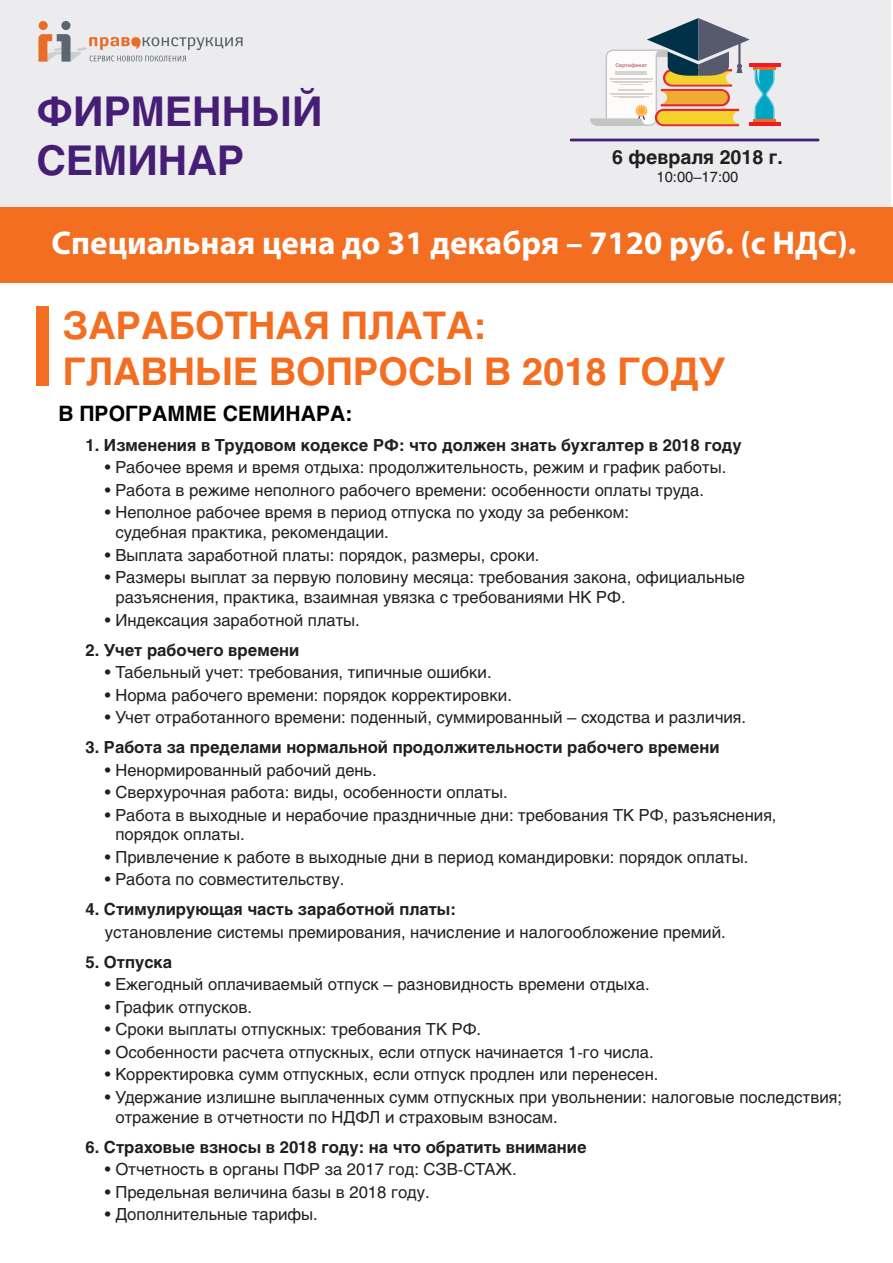
<style>
.page{position:relative;width:893px;height:1263px;background:#fff}
.page>*{position:absolute;margin:0;border:0;box-sizing:border-box;transform-origin:0 0}
.t1{font:700 40.65px/48.8px "Helios";color:#461e76}
.t2{font:700 37.8px/45.3px "Helios";color:#f36e21}
.t3{font:700 33px "Myriad Pro";color:#fff}
.t4{font:700 21px "Helios";color:#000001}
.t5{font:700 19.5px "Helios";color:#231f20}
.t6{font:16.5px/19.8px "Helios";color:#231f20}
.t7{font:700 16.5px "Helios";color:#231f20}
.t8{font:14.55px "Helios";color:#231f20}
.t9{font:700 5.1px "Helios";color:#c07678}
</style>
<div class="page">
<div style="left:0;top:0;width:890px;height:207px;background:#ececee"></div>
<svg style="left:38px;top:34px;width:205px;height:28px"></svg>
<div style="left:61px;top:21px;width:9px;height:9px;background:#5a6670;border-radius:50%"></div>
<div style="left:39px;top:21px;width:9px;height:9px;background:#e86d28;border-radius:50%"></div>
<hr style="left:570px;top:139px;width:249px;height:2px;background:#461e76">
<hr style="left:749px;top:122px;width:31px;height:4px;background:#ee1d23">
<hr style="left:753px;top:119px;width:23px;height:3px;background:#f36621">
<hr style="left:749px;top:63px;width:31px;height:4px;background:#ee1d23">
<hr style="left:753px;top:67px;width:23px;height:2px;background:#f36621">
<svg style="left:590px;top:18px;width:184px;height:108px"></svg>
<div style="left:36px;top:306px;width:13px;height:80px;background:#f36e21"></div>
<div style="left:0;top:207px;width:893px;height:75px;background:#f36e21"></div>
<h1 class="t1" style="left:36px;top:87px;width:288px">ФИРМЕННЫЙ<br>СЕМИНАР</h1>
<p class="t9" style="left:615px;top:63px;width:33px">Сертификат</p>
<p class="t5" style="left:612px;top:146px;width:172px">6 февраля 2018 г.</p>
<p class="t8" style="left:657px;top:168px;width:83px">10:00–17:00</p>
<h3 class="t3" style="left:52px;top:222px;width:806px">Специальная цена до 31 декабря – 7120 руб. (с НДС).</h3>
<h2 class="t2" style="left:63px;top:303px;width:664px">ЗАРАБОТНАЯ ПЛАТА:<br>ГЛАВНЫЕ ВОПРОСЫ В 2018 ГОДУ</h2>
<p class="t4" style="left:58px;top:401px;width:296px">В ПРОГРАММЕ СЕМИНАРА:</p>
<p class="t7" style="left:85px;top:435px;width:658px">1. Изменения в Трудовом кодексе РФ: что должен знать бухгалтер в 2018 году</p>
<p class="t6" style="left:105px;top:457px;width:623px">• Рабочее время и время отдыха: продолжительность, режим и график работы.</p>
<p class="t6" style="left:105px;top:480px;width:600px">• Работа в режиме неполного рабочего времени: особенности оплаты труда.</p>
<p class="t6" style="left:115px;top:502px;width:515px;text-indent:-10px">• Неполное рабочее время в период отпуска по уходу за ребенком: судебная практика, рекомендации.</p>
<p class="t6" style="left:105px;top:545px;width:436px">• Выплата заработной платы: порядок, размеры, сроки.</p>
<p class="t6" style="left:115px;top:567px;width:631px;text-indent:-10px">• Размеры выплат за первую половину месяца: требования закона, официальные разъяснения, практика, взаимная увязка с требованиями НК РФ.</p>
<p class="t6" style="left:105px;top:610px;width:256px">• Индексация заработной платы.</p>
<p class="t7" style="left:85px;top:640px;width:215px">2. Учет рабочего времени</p>
<p class="t6" style="left:105px;top:662px;width:388px">• Табельный учет: требования, типичные ошибки.</p>
<p class="t6" style="left:105px;top:685px;width:409px">• Норма рабочего времени: порядок корректировки.</p>
<p class="t6" style="left:105px;top:707px;width:643px">• Учет отработанного времени: поденный, суммированный – сходства и различия.</p>
<p class="t7" style="left:85px;top:737px;width:636px">3. Работа за пределами нормальной продолжительности рабочего времени</p>
<p class="t6" style="left:105px;top:760px;width:273px">• Ненормированный рабочий день.</p>
<p class="t6" style="left:105px;top:782px;width:404px">• Сверхурочная работа: виды, особенности оплаты.</p>
<p class="t6" style="left:115px;top:805px;width:663px;text-indent:-10px">• Работа в выходные и нерабочие праздничные дни: требования ТК РФ, разъяснения, порядок оплаты.</p>
<p class="t6" style="left:105px;top:847px;width:645px">• Привлечение к работе в выходные дни в период командировки: порядок оплаты.</p>
<p class="t6" style="left:105px;top:869px;width:241px">• Работа по совместительству.</p>
<p class="t7" style="left:85px;top:900px;width:372px">4. Стимулирующая часть заработной платы:</p>
<p class="t6" style="left:105px;top:922px;width:622px">установление системы премирования, начисление и налогообложение премий.</p>
<p class="t7" style="left:85px;top:952px;width:88px">5. Отпуска</p>
<p class="t6" style="left:105px;top:974px;width:546px">• Ежегодный оплачиваемый отпуск – разновидность времени отдыха.</p>
<p class="t6" style="left:105px;top:997px;width:149px">• График отпусков.</p>
<p class="t6" style="left:105px;top:1019px;width:378px">• Сроки выплаты отпускных: требования ТК РФ.</p>
<p class="t6" style="left:105px;top:1042px;width:550px">• Особенности расчета отпускных, если отпуск начинается 1-го числа.</p>
<p class="t6" style="left:105px;top:1064px;width:555px">• Корректировка сумм отпускных, если отпуск продлен или перенесен.</p>
<p class="t6" style="left:115px;top:1087px;width:728px;text-indent:-10px">• Удержание излишне выплаченных сумм отпускных при увольнении: налоговые последствия; отражение в отчетности по НДФЛ и страховым взносам.</p>
<p class="t7" style="left:85px;top:1137px;width:503px">6. Страховые взносы в 2018 году: на что обратить внимание</p>
<p class="t6" style="left:105px;top:1159px;width:413px">• Отчетность в органы ПФР за 2017 год: СЗВ-СТАЖ.</p>
<p class="t6" style="left:105px;top:1182px;width:326px">• Предельная величина базы в 2018 году.</p>
<p class="t6" style="left:105px;top:1204px;width:214px">• Дополнительные тарифы.</p>
</div>
